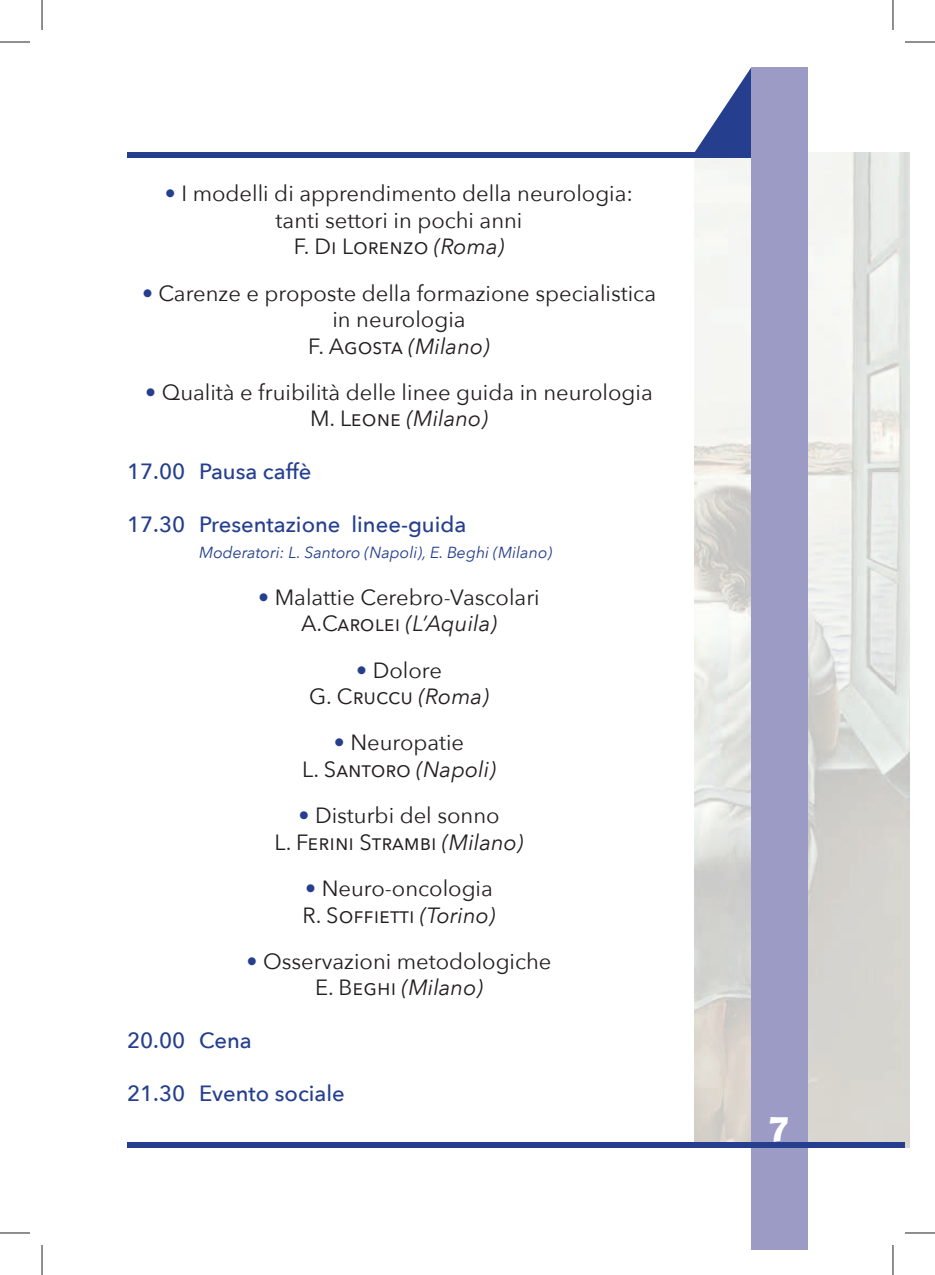
<style>
.page{position:relative;width:935px;height:1275px;background:#fff}
.page>*{position:absolute;margin:0;border:0;box-sizing:border-box;transform-origin:0 0}
.t1{font:30px "BD Cartoon Shout";color:#fff}
.t2{font:22px/26.4px "Avenir Next";color:#231f20;text-align:center}
.t3{font:500 22px "Avenir Next";color:#253f8e}
.t4{font:italic 16px "Avenir Next";color:#253f8e}
.s1{color:#253f8e}
.s2{font-style:italic}
</style>
<div class="page">
<img style="left:694px;top:153px;width:215px;height:995px">
<div style="left:127px;top:153px;width:680px;height:5px;background:#253f8e"></div>
<svg style="left:694px;top:68px;width:57px;height:85px"></svg>
<div style="left:751px;top:68px;width:56px;height:1182px;background:#9b9bc6"></div>
<div style="left:127px;top:1142px;width:777px;height:6px;background:#253f8e"></div>
<hr style="left:0;top:42px;width:30px;height:1px;background:#231f20">
<hr style="left:904px;top:42px;width:30px;height:1px;background:#231f20">
<hr style="left:0;top:1232px;width:30px;height:1px;background:#231f20">
<hr style="left:904px;top:1232px;width:30px;height:1px;background:#231f20">
<hr style="left:42px;top:0;width:1px;height:30px;background:#231f20">
<hr style="left:42px;top:1245px;width:1px;height:30px;background:#231f20">
<hr style="left:892px;top:0;width:1px;height:30px;background:#231f20">
<hr style="left:892px;top:1245px;width:1px;height:30px;background:#231f20">
<p class="t2" style="left:165px;top:181px;width:469px"><span class="s1">•</span> I modelli di apprendimento della neurologia: tanti settori in pochi anni<br>F. Di Lorenzo <span class="s2">(Roma)</span></p>
<p class="t2" style="left:142px;top:280px;width:515px"><span class="s1">•</span> Carenze e proposte della formazione specialistica in neurologia<br>F. Agosta <span class="s2">(Milano)</span></p>
<p class="t2" style="left:145px;top:380px;width:509px"><span class="s1">•</span> Qualità e fruibilità delle linee guida in neurologia<br>M. Leone <span class="s2">(Milano)</span></p>
<p class="t3" style="left:127px;top:457px;width:186px">17.00 Pausa caffè</p>
<p class="t3" style="left:127px;top:510px;width:341px">17.30 Presentazione linee-guida</p>
<p class="t4" style="left:199px;top:542px;width:355px">Moderatori: L. Santoro (Napoli), E. Beghi (Milano)</p>
<p class="t2" style="left:258px;top:584px;width:283px"><span class="s1">•</span> Malattie Cerebro-Vascolari<br>A.Carolei <span class="s2">(L’Aquila)</span></p>
<p class="t2" style="left:309px;top:657px;width:181px"><span class="s1">•</span> Dolore<br>G. Cruccu <span class="s2">(Roma)</span></p>
<p class="t2" style="left:302px;top:730px;width:195px"><span class="s1">•</span> Neuropatie<br>L. Santoro <span class="s2">(Napoli)</span></p>
<p class="t2" style="left:274px;top:803px;width:250px"><span class="s1">•</span> Disturbi del sonno<br>L. Ferini Strambi <span class="s2">(Milano)</span></p>
<p class="t2" style="left:302px;top:876px;width:194px;text-align:left"><span class="s1">•</span> Neuro-oncologia<br>R. Soffietti <span class="s2">(Torino)</span></p>
<p class="t2" style="left:246px;top:948px;width:306px"><span class="s1">•</span> Osservazioni metodologiche<br>E. Beghi <span class="s2">(Milano)</span></p>
<p class="t3" style="left:127px;top:1026px;width:126px">20.00 Cena</p>
<p class="t3" style="left:127px;top:1079px;width:219px">21.30 Evento sociale</p>
<h1 class="t1" style="left:769px;top:1115px;width:21px">7</h1>
</div>
